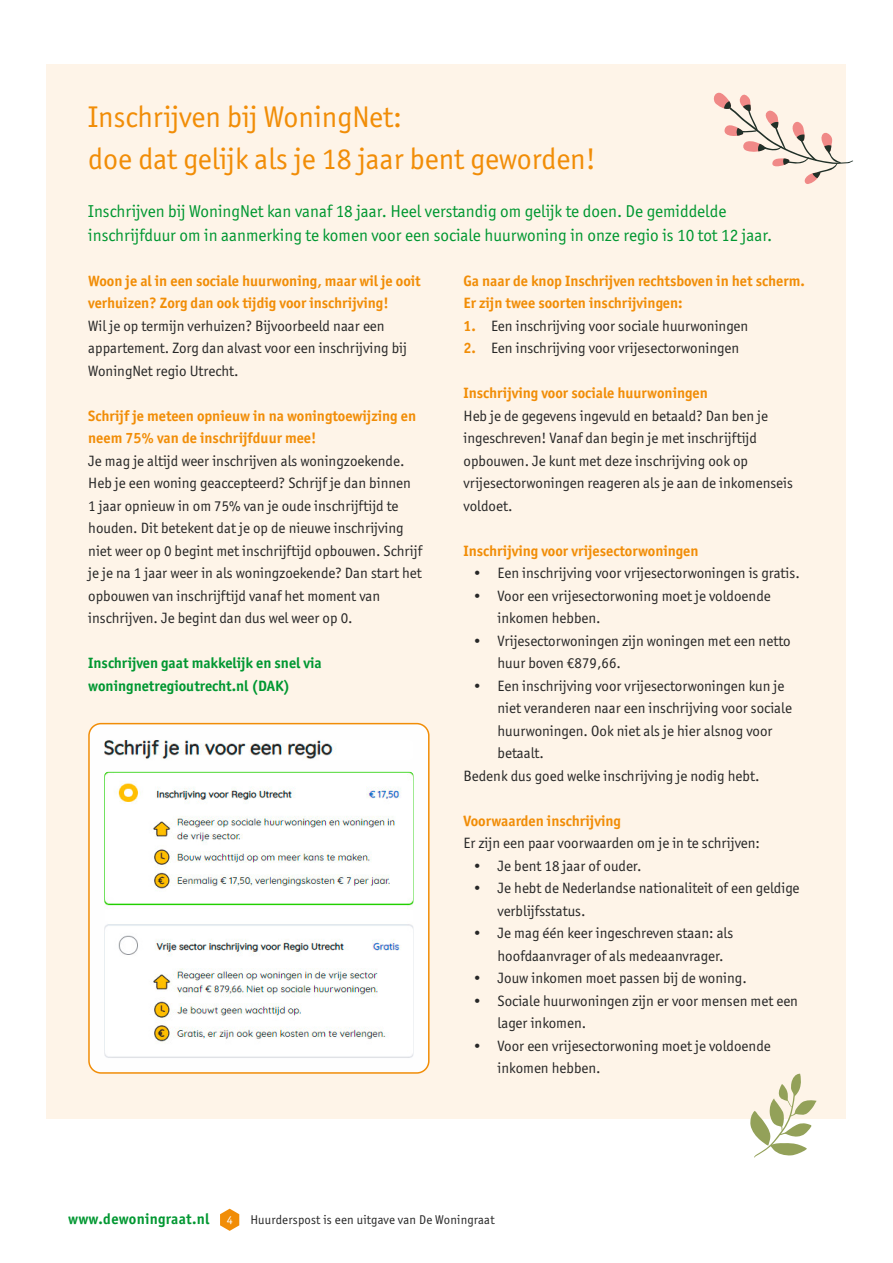
<style>
.page{position:relative;width:893px;height:1263px;background:#fff}
.page>*{position:absolute;margin:0;border:0;box-sizing:border-box;transform-origin:0 0}
.t1{font:30px/41.4px "Officina San ITC";color:#f18d07}
.t2{font:17.25px/24px "Officina San ITC";color:#009731}
.t3{font:15px/22.5px "Officina San ITC";color:#272727}
.t4{font:700 15px/22.5px "Officina San ITC";color:#f18d07}
.t5{font:700 15px/22.5px "Officina San ITC";color:#009731}
.t6{font:700 15px "Officina San ITC";letter-spacing:.02em;color:#009731}
.t7{font:12.75px "Officina San ITC";letter-spacing:.015em;color:#272727}
.s1{font-weight:700;color:#f18d07}
.s2{font-weight:400;font-size:12px;color:#fefefe}
</style>
<div class="page">
<svg style="left:220px;top:1209px;width:19px;height:22px"></svg>
<div style="left:47px;top:64px;width:799px;height:1054px;background:#fef4e8"></div>
<div style="left:89px;top:724px;width:340px;height:349px;background:#fefefe;border-radius:12px"></div>
<div style="left:88px;top:723px;width:342px;height:351px;border:2px solid #f18d07;border-radius:12px"></div>
<img style="left:104px;top:740px;width:232px;height:20px">
<img style="left:104px;top:772px;width:309px;height:286px">
<svg style="left:750px;top:1073px;width:67px;height:85px"></svg>
<svg style="left:713px;top:92px;width:140px;height:92px"></svg>
<h1 class="t1" style="left:88px;top:96px;width:509px">Inschrijven bij WoningNet:<br>doe dat gelijk als je 18 jaar bent geworden!</h1>
<p class="t2" style="left:88px;top:199px;width:685px">Inschrijven bij WoningNet kan vanaf 18 jaar. Heel verstandig om gelijk te doen. De gemiddelde inschrijfduur om in aanmerking te komen voor een sociale huurwoning in onze regio is 10 tot 12 jaar.</p>
<p class="t4" style="left:88px;top:269px;width:334px">Woon je al in een sociale huurwoning, maar wil je ooit verhuizen? Zorg dan ook tijdig voor inschrijving!</p>
<p class="t3" style="left:88px;top:314px;width:320px">Wil je op termijn verhuizen? Bijvoorbeeld naar een appartement. Zorg dan alvast voor een inschrijving bij<br>WoningNet regio Utrecht.</p>
<p class="t4" style="left:88px;top:404px;width:329px">Schrijf je meteen opnieuw in na woningtoewijzing en neem 75% van de inschrijfduur mee!</p>
<p class="t3" style="left:88px;top:449px;width:335px">Je mag je altijd weer inschrijven als woningzoekende.<br>Heb je een woning geaccepteerd? Schrijf je dan binnen 1 jaar opnieuw in om 75% van je oude inschrijftijd te houden. Dit betekent dat je op de nieuwe inschrijving niet weer op 0 begint met inschrijftijd opbouwen. Schrijf je je na 1 jaar weer in als woningzoekende? Dan start het opbouwen van inschrijftijd vanaf het moment van inschrijven. Je begint dan dus wel weer op 0.</p>
<p class="t5" style="left:88px;top:652px;width:235px">Inschrijven gaat makkelijk en snel via woningnetregioutrecht.nl (DAK)</p>
<p class="t4" style="left:463px;top:269px;width:343px">Ga naar de knop Inschrijven rechtsboven in het scherm.<br>Er zijn twee soorten inschrijvingen:</p>
<p class="t3" style="left:463px;top:314px;width:286px"><span class="s1">1.</span> Een inschrijving voor sociale huurwoningen</p>
<p class="t3" style="left:463px;top:337px;width:277px"><span class="s1">2.</span> Een inschrijving voor vrijesectorwoningen</p>
<p class="t4" style="left:463px;top:382px;width:246px">Inschrijving voor sociale huurwoningen</p>
<p class="t3" style="left:463px;top:404px;width:331px">Heb je de gegevens ingevuld en betaald? Dan ben je ingeschreven! Vanaf dan begin je met inschrijftijd opbouwen. Je kunt met deze inschrijving ook op vrijesectorwoningen reageren als je aan de inkomenseis voldoet.</p>
<p class="t4" style="left:463px;top:539px;width:236px">Inschrijving voor vrijesectorwoningen</p>
<p class="t3" style="left:472px;top:562px;width:329px">• Een inschrijving voor vrijesectorwoningen is gratis.</p>
<p class="t3" style="left:497px;top:584px;width:275px;text-indent:-26px">• Voor een vrijesectorwoning moet je voldoende inkomen hebben.</p>
<p class="t3" style="left:497px;top:629px;width:295px;text-indent:-26px">• Vrijesectorwoningen zijn woningen met een netto huur boven €879,66.</p>
<p class="t3" style="left:472px;top:674px;width:314px">• Een inschrijving voor vrijesectorwoningen kun je</p>
<p class="t3" style="left:497px;top:697px;width:296px">niet veranderen naar een inschrijving voor sociale</p>
<p class="t3" style="left:497px;top:719px;width:277px">huurwoningen. Ook niet als je hier alsnog voor</p>
<p class="t3" style="left:497px;top:742px;width:48px">betaalt.</p>
<p class="t3" style="left:463px;top:764px;width:297px">Bedenk dus goed welke inschrijving je nodig hebt.</p>
<p class="t4" style="left:463px;top:809px;width:159px">Voorwaarden inschrijving</p>
<p class="t3" style="left:463px;top:832px;width:298px">Er zijn een paar voorwaarden om je in te schrijven:</p>
<p class="t3" style="left:472px;top:854px;width:171px">• Je bent 18 jaar of ouder.</p>
<p class="t3" style="left:497px;top:877px;width:304px;text-indent:-26px">• Je hebt de Nederlandse nationaliteit of een geldige verblijfsstatus.</p>
<p class="t3" style="left:497px;top:922px;width:237px;text-indent:-26px">• Je mag één keer ingeschreven staan: als hoofdaanvrager of als medeaanvrager.</p>
<p class="t3" style="left:472px;top:967px;width:276px">• Jouw inkomen moet passen bij de woning.</p>
<p class="t3" style="left:497px;top:989px;width:302px;text-indent:-26px">• Sociale huurwoningen zijn er voor mensen met een lager inkomen.</p>
<p class="t3" style="left:497px;top:1034px;width:275px;text-indent:-26px">• Voor een vrijesectorwoning moet je voldoende inkomen hebben.</p>
<p class="t6" style="left:68px;top:1209px;width:166px">www.dewoningraat.nl <span class="s2">4</span></p>
<p class="t7" style="left:250px;top:1212px;width:246px">Huurderspost is een uitgave van De Woningraat</p>
</div>
